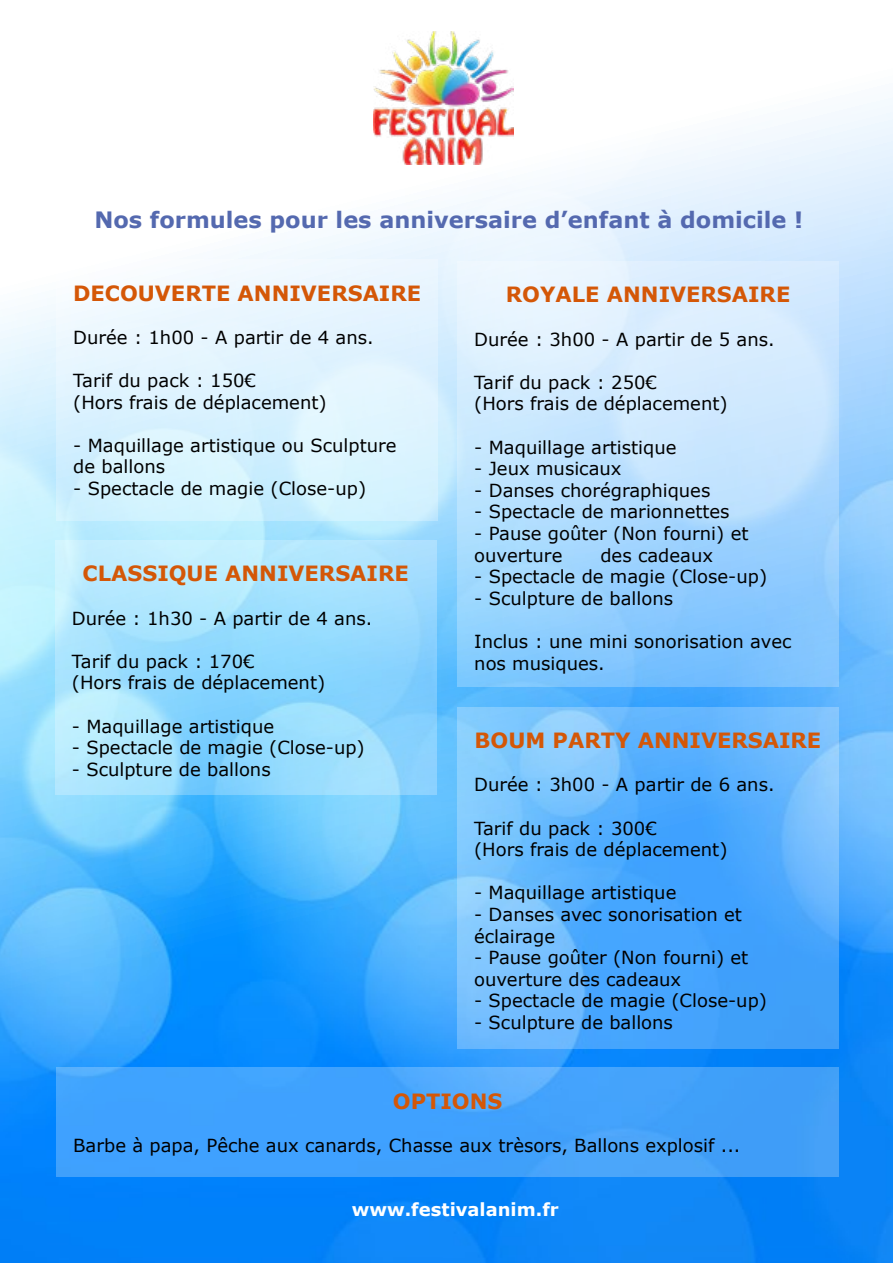
<style>
.page{position:relative;width:893px;height:1263px;background:#fff}
.page>*{position:absolute;margin:0;border:0;box-sizing:border-box;transform-origin:0 0}
.t1{font:700 22.5px "Verdana";color:#5469af}
.t2{font:700 21px "Verdana";color:#d45707}
.t3{font:18px/21.6px "Verdana";color:#000}
.t4{font:700 18px "Verdana";color:#fff}
</style>
<div class="page">
<img style="left:0;top:31px;width:893px;height:1232px">
<img style="left:373px;top:32px;width:140px;height:133px">
<div style="left:56px;top:259px;width:382px;height:262px;background:linear-gradient(to bottom,#f2f8fe,#cef1fe)"></div>
<svg style="left:457px;top:261px;width:382px;height:426px;background:#b6defe"></svg>
<svg style="left:55px;top:540px;width:382px;height:254px;background:#9fdefd"></svg>
<svg style="left:56px;top:1067px;width:783px;height:110px;background:#42a2fc"></svg>
<svg style="left:457px;top:707px;width:382px;height:341px;background:#5eb3fd"></svg>
<p class="t1" style="left:94px;top:204px;width:710px">Nos formules pour les anniversaire d’enfant à domicile !</p>
<p class="t2" style="left:73px;top:278px;width:350px">DECOUVERTE ANNIVERSAIRE</p>
<p class="t3" style="left:73px;top:326px;width:302px">Durée : 1h00 - A partir de 4 ans.</p>
<p class="t3" style="left:73px;top:369px;width:255px">Tarif du pack : 150€<br>(Hors frais de déplacement)</p>
<p class="t3" style="left:73px;top:434px;width:325px">- Maquillage artistique ou Sculpture de ballons</p>
<p class="t3" style="left:73px;top:477px;width:294px">- Spectacle de magie (Close-up)</p>
<p class="t2" style="left:83px;top:559px;width:328px">CLASSIQUE ANNIVERSAIRE</p>
<p class="t3" style="left:72px;top:607px;width:302px">Durée : 1h30 - A partir de 4 ans.</p>
<p class="t3" style="left:72px;top:650px;width:255px">Tarif du pack : 170€<br>(Hors frais de déplacement)</p>
<p class="t3" style="left:72px;top:715px;width:204px">- Maquillage artistique</p>
<p class="t3" style="left:72px;top:737px;width:294px">- Spectacle de magie (Close-up)</p>
<p class="t3" style="left:72px;top:758px;width:200px">- Sculpture de ballons</p>
<p class="t2" style="left:506px;top:280px;width:286px">ROYALE ANNIVERSAIRE</p>
<p class="t3" style="left:474px;top:328px;width:302px">Durée : 3h00 - A partir de 5 ans.</p>
<p class="t3" style="left:474px;top:371px;width:255px">Tarif du pack : 250€<br>(Hors frais de déplacement)</p>
<p class="t3" style="left:474px;top:436px;width:204px">- Maquillage artistique</p>
<p class="t3" style="left:474px;top:458px;width:149px">- Jeux musicaux</p>
<p class="t3" style="left:474px;top:479px;width:238px">- Danses chorégraphiques</p>
<p class="t3" style="left:474px;top:501px;width:257px">- Spectacle de marionnettes</p>
<p class="t3" style="left:474px;top:522px;width:276px">- Pause goûter (Non fourni) et ouverture</p>
<p class="t3" style="left:600px;top:544px;width:114px">des cadeaux</p>
<p class="t3" style="left:474px;top:566px;width:294px">- Spectacle de magie (Close-up)</p>
<p class="t3" style="left:474px;top:587px;width:200px">- Sculpture de ballons</p>
<p class="t3" style="left:474px;top:630px;width:319px">Inclus : une mini sonorisation avec nos musiques.</p>
<p class="t2" style="left:475px;top:726px;width:348px">BOUM PARTY ANNIVERSAIRE</p>
<p class="t3" style="left:474px;top:774px;width:302px">Durée : 3h00 - A partir de 6 ans.</p>
<p class="t3" style="left:474px;top:817px;width:255px">Tarif du pack : 300€<br>(Hors frais de déplacement)</p>
<p class="t3" style="left:474px;top:882px;width:204px">- Maquillage artistique</p>
<p class="t3" style="left:474px;top:903px;width:269px">- Danses avec sonorisation et éclairage</p>
<p class="t3" style="left:474px;top:947px;width:276px">- Pause goûter (Non fourni) et ouverture des cadeaux</p>
<p class="t3" style="left:474px;top:990px;width:294px">- Spectacle de magie (Close-up)</p>
<p class="t3" style="left:474px;top:1011px;width:200px">- Sculpture de ballons</p>
<p class="t2" style="left:393px;top:1086px;width:111px">OPTIONS</p>
<p class="t3" style="left:73px;top:1134px;width:669px">Barbe à papa, Pêche aux canards, Chasse aux trèsors, Ballons explosif ...</p>
<p class="t4" style="left:352px;top:1197px;width:208px">www.festivalanim.fr</p>
</div>
